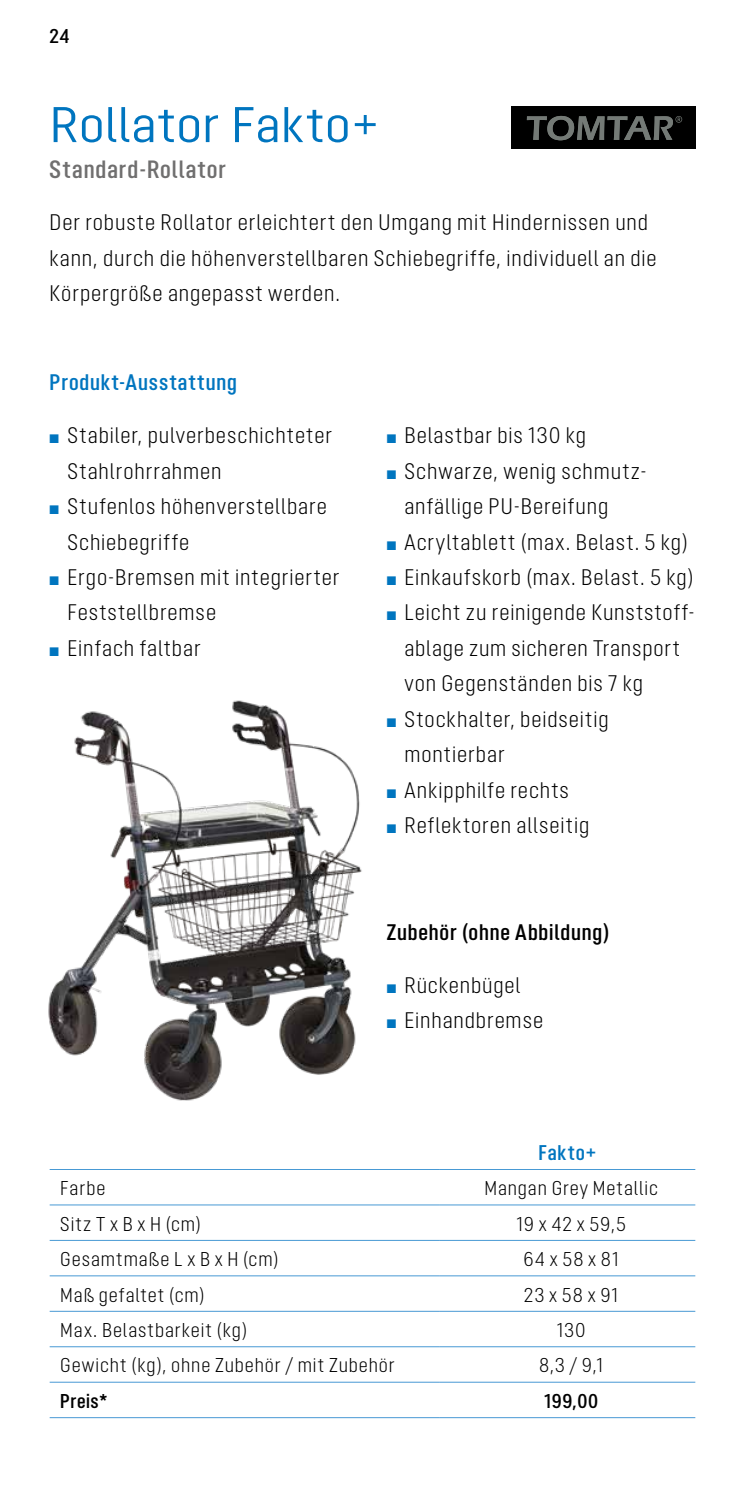
<style>
.page{position:relative;width:745px;height:1489px;background:#fff}
.page>*{position:absolute;margin:0;border:0;box-sizing:border-box;transform-origin:0 0}
.t1{font:50px "Opinion Pro";letter-spacing:.005em;color:#0075bf}
.t2{font:600 25px "Opinion Pro Condensed";letter-spacing:.04em;color:#706f6f}
.t3{font:300 22.5px/35.5px "Opinion Pro Condensed";letter-spacing:.04em;color:#000}
.t4{font:600 22.5px "Opinion Pro Condensed";letter-spacing:.035em;color:#000}
.t5{font:600 22.5px "Opinion Pro Condensed";letter-spacing:.045em;color:#0075bf}
.t6{font:600 21.25px "Opinion Pro Condensed";letter-spacing:.04em;color:#0075bf}
.t7{font:300 20px "Opinion Pro Condensed";letter-spacing:.045em;color:#000}
.t8{font:600 20px "Opinion Pro Condensed";letter-spacing:.03em;color:#000}
.s1{color:#0075bf}
</style>
<div class="page">
<img style="left:48px;top:700px;width:314px;height:401px">
<hr style="left:50px;top:1168px;width:389px;height:1px;background:#4899d4">
<hr style="left:439px;top:1168px;width:255px;height:1px;background:#4899d4">
<hr style="left:50px;top:1204px;width:389px;height:1px;background:#4899d4">
<hr style="left:439px;top:1204px;width:255px;height:1px;background:#4899d4">
<hr style="left:50px;top:1239px;width:389px;height:1px;background:#4899d4">
<hr style="left:439px;top:1239px;width:255px;height:1px;background:#4899d4">
<hr style="left:50px;top:1275px;width:389px;height:1px;background:#4899d4">
<hr style="left:439px;top:1275px;width:255px;height:1px;background:#4899d4">
<hr style="left:50px;top:1310px;width:389px;height:1px;background:#4899d4">
<hr style="left:439px;top:1310px;width:255px;height:1px;background:#4899d4">
<hr style="left:50px;top:1346px;width:389px;height:1px;background:#4899d4">
<hr style="left:439px;top:1346px;width:255px;height:1px;background:#4899d4">
<hr style="left:50px;top:1381px;width:389px;height:1px;background:#4899d4">
<hr style="left:439px;top:1381px;width:255px;height:1px;background:#4899d4">
<hr style="left:50px;top:1416px;width:389px;height:1px;background:#4899d4">
<hr style="left:439px;top:1416px;width:255px;height:1px;background:#4899d4">
<div style="left:510px;top:106px;width:184px;height:43px;background:#000"></div>
<svg style="left:526px;top:116px;width:155px;height:24px"></svg>
<p class="t8" style="left:50px;top:25px;width:21px">24</p>
<h1 class="t1" style="left:50px;top:96px;width:331px">Rollator Fakto+</h1>
<p class="t2" style="left:50px;top:154px;width:178px">Standard-Rollator</p>
<p class="t3" style="left:50px;top:205px;width:608px">Der robuste Rollator erleichtert den Umgang mit Hindernissen und kann, durch die höhenverstellbaren Schiebegriffe, individuell an die<br>Körpergröße angepasst werden.</p>
<p class="t5" style="left:50px;top:369px;width:188px">Produkt-Ausstattung</p>
<p class="t3" style="left:67px;top:417px;width:266px;text-indent:-18px"><span class="s1">■</span> Stabiler, pulverbeschichteter<br>Stahlrohrrahmen</p>
<p class="t3" style="left:67px;top:488px;width:261px;text-indent:-18px"><span class="s1">■</span> Stufenlos höhenverstellbare<br>Schiebegriffe</p>
<p class="t3" style="left:67px;top:559px;width:273px;text-indent:-18px"><span class="s1">■</span> Ergo-Bremsen mit integrierter<br>Feststellbremse</p>
<p class="t3" style="left:50px;top:630px;width:152px"><span class="s1">■</span> Einfach faltbar</p>
<p class="t3" style="left:386px;top:417px;width:201px"><span class="s1">■</span> Belastbar bis 130 kg</p>
<p class="t3" style="left:404px;top:453px;width:243px;text-indent:-18px"><span class="s1">■</span> Schwarze, wenig schmutz&shy;anfällige PU-Bereifung</p>
<p class="t3" style="left:386px;top:524px;width:302px"><span class="s1">■</span> Acryltablett (max. Belast. 5 kg)</p>
<p class="t3" style="left:386px;top:559px;width:308px"><span class="s1">■</span> Einkaufskorb (max. Belast. 5 kg)</p>
<p class="t3" style="left:404px;top:594px;width:291px;text-indent:-18px"><span class="s1">■</span> Leicht zu reinigende Kunststoff&shy;ablage zum sicheren Transport von Gegenständen bis 7 kg</p>
<p class="t3" style="left:404px;top:701px;width:206px;text-indent:-18px"><span class="s1">■</span> Stockhalter, beidseitig montierbar</p>
<p class="t3" style="left:386px;top:772px;width:184px"><span class="s1">■</span> Ankipphilfe rechts</p>
<p class="t3" style="left:386px;top:807px;width:204px"><span class="s1">■</span> Reflektoren allseitig</p>
<p class="t4" style="left:386px;top:918px;width:224px">Zubehör (ohne Abbildung)</p>
<p class="t3" style="left:386px;top:966px;width:135px"><span class="s1">■</span> Rückenbügel</p>
<p class="t3" style="left:386px;top:1002px;width:158px"><span class="s1">■</span> Einhandbremse</p>
<p class="t6" style="left:538px;top:1140px;width:60px">Fakto+</p>
<p class="t7" style="left:60px;top:1176px;width:47px">Farbe</p>
<p class="t7" style="left:484px;top:1176px;width:175px">Mangan Grey Metallic</p>
<p class="t7" style="left:60px;top:1212px;width:142px">Sitz T x B x H (cm)</p>
<p class="t7" style="left:516px;top:1212px;width:111px">19 x 42 x 59,5</p>
<p class="t7" style="left:60px;top:1247px;width:219px">Gesamtmaße L x B x H (cm)</p>
<p class="t7" style="left:523px;top:1247px;width:97px">64 x 58 x 81</p>
<p class="t7" style="left:60px;top:1283px;width:146px">Maß gefaltet (cm)</p>
<p class="t7" style="left:523px;top:1283px;width:96px">23 x 58 x 91</p>
<p class="t7" style="left:60px;top:1318px;width:188px">Max. Belastbarkeit (kg)</p>
<p class="t7" style="left:556px;top:1318px;width:30px">130</p>
<p class="t7" style="left:60px;top:1353px;width:335px">Gewicht (kg), ohne Zubehör / mit Zubehör</p>
<p class="t7" style="left:538px;top:1353px;width:66px">8,3 / 9,1</p>
<p class="t8" style="left:60px;top:1389px;width:49px">Preis*</p>
<p class="t8" style="left:544px;top:1389px;width:55px">199,00</p>
</div>
